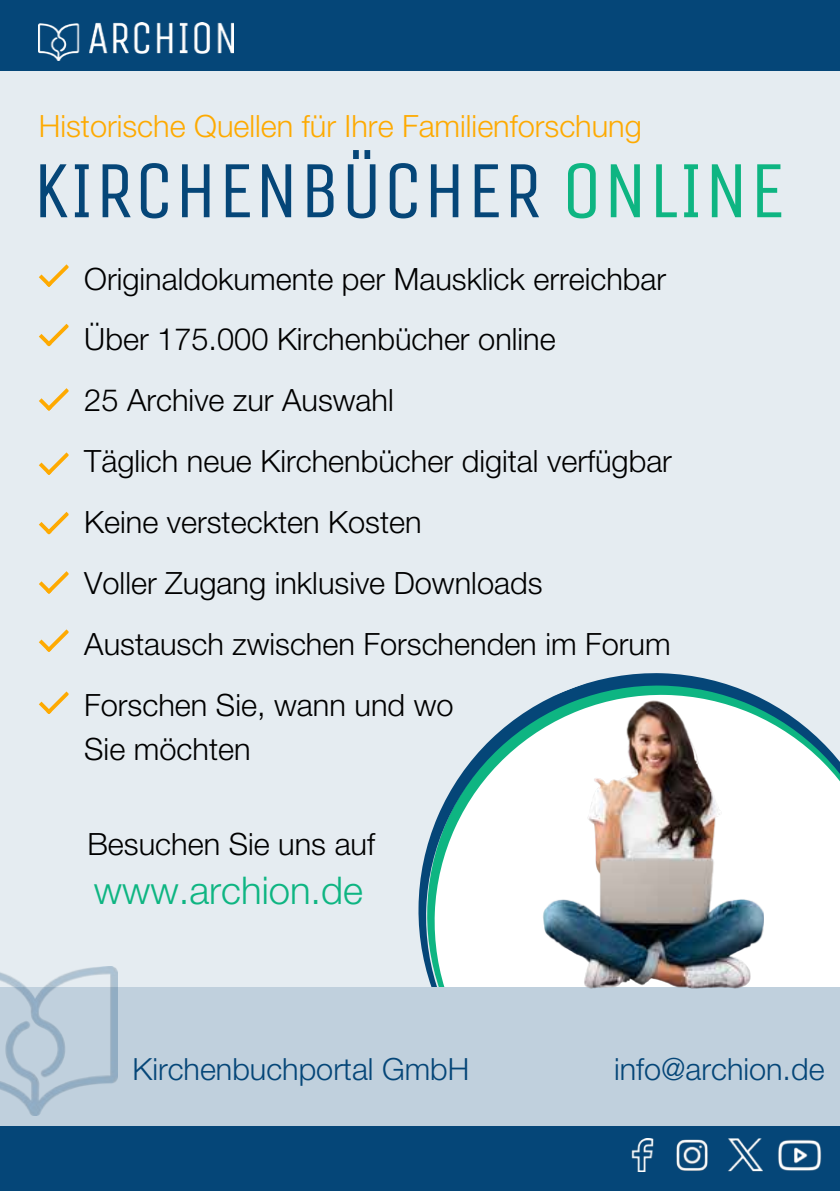
<style>
.page{position:relative;width:840px;height:1191px;background:#fff}
.page>*{position:absolute;margin:0;border:0;box-sizing:border-box;transform-origin:0 0}
.t1{font:81.4px "Unica One";color:#054678}
.t2{font:300 38.2px "Helvetica Neue";color:#0eb582}
.t3{font:300 30.8px/60.8px "Helvetica Neue";color:#000}
.t4{font:300 30.8px "Helvetica Neue";color:#feaa01}
.t5{font:300 30.6px "Helvetica Neue";color:#054678}
.s1{color:#0eb582}
</style>
<div class="page">
<div style="left:0;top:0;width:839px;height:1191px;background:#e5ecf1"></div>
<svg style="left:418px;top:673px;width:421px;height:314px;fill:#fff"></svg>
<div style="left:0;top:987px;width:839px;height:140px;background:#c0d0dd"></div>
<img style="left:0;top:966px;width:117px;height:149px">
<div style="left:0;top:1126px;width:839px;height:65px;background:#054678"></div>
<img style="left:631px;top:1139px;width:23px;height:32px">
<img style="left:676px;top:1139px;width:31px;height:32px">
<img style="left:728px;top:1139px;width:34px;height:32px">
<img style="left:778px;top:1139px;width:44px;height:32px">
<div style="left:0;top:0;width:839px;height:70px;background:#054678"></div>
<img style="left:39px;top:23px;width:195px;height:37px">
<img style="left:531px;top:677px;width:232px;height:312px">
<svg style="left:39px;top:264px;width:29px;height:23px"></svg>
<svg style="left:39px;top:324px;width:29px;height:22px"></svg>
<svg style="left:39px;top:388px;width:29px;height:22px"></svg>
<svg style="left:39px;top:452px;width:29px;height:23px"></svg>
<svg style="left:39px;top:512px;width:29px;height:22px"></svg>
<svg style="left:39px;top:571px;width:29px;height:22px"></svg>
<svg style="left:39px;top:629px;width:29px;height:22px"></svg>
<svg style="left:39px;top:691px;width:29px;height:23px"></svg>
<p class="t4" style="left:39px;top:101px;width:604px">Historische Quellen für Ihre Familienforschung</p>
<p class="t1" style="left:32px;top:143px;width:754px">KIRCHENBÜCHER <span class="s1">ONLINE</span></p>
<p class="t3" style="left:84px;top:246px;width:589px">Originaldokumente per Mausklick erreichbar Über 175.000 Kirchenbücher online<br>25 Archive zur Auswahl<br>Täglich neue Kirchenbücher digital verfügbar Keine versteckten Kosten<br>Voller Zugang inklusive Downloads Austausch zwischen Forschenden im Forum Forschen Sie, wann und wo</p>
<p class="t3" style="left:84px;top:716px;width:168px">Sie möchten</p>
<p class="t3" style="left:87px;top:811px;width:289px">Besuchen Sie uns auf</p>
<p class="t2" style="left:94px;top:859px;width:271px">www.archion.de</p>
<p class="t5" style="left:132px;top:1044px;width:338px">Kirchenbuchportal GmbH</p>
<p class="t5" style="left:613px;top:1044px;width:212px">info@archion.de</p>
</div>
